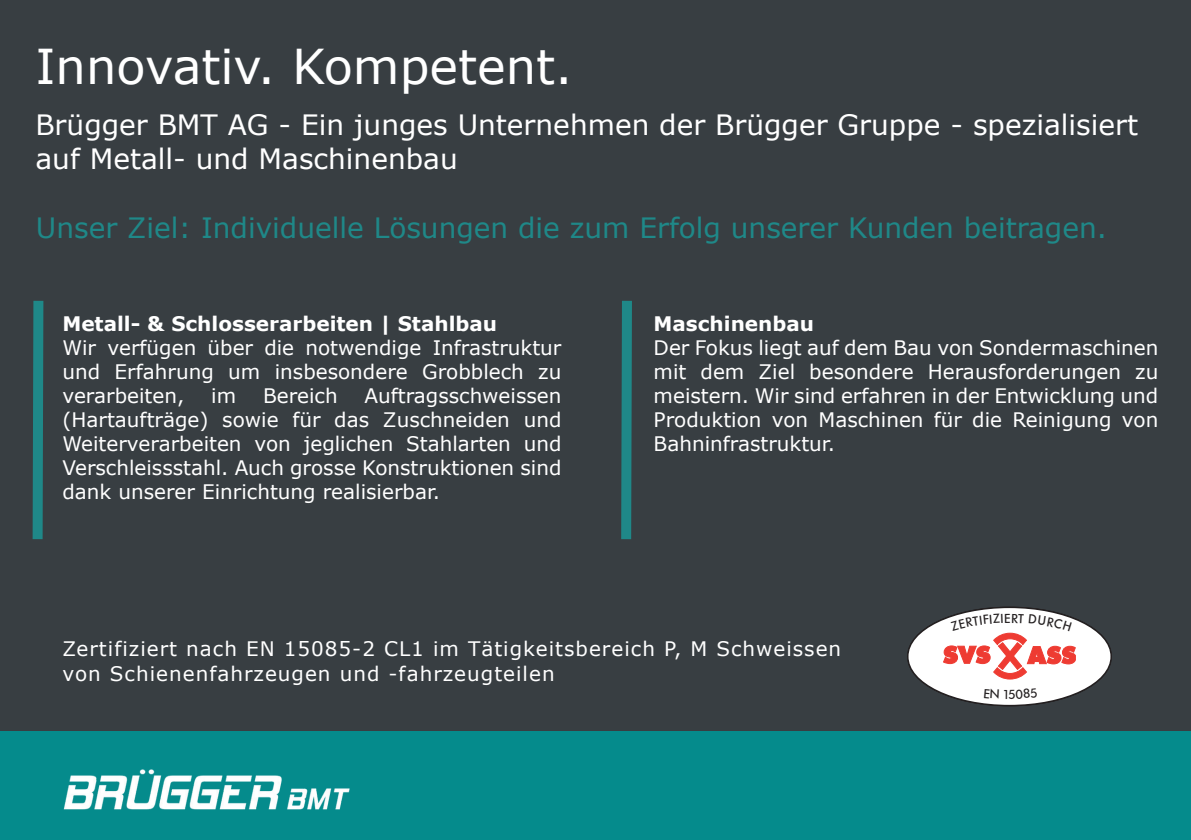
<style>
.page{position:relative;width:1191px;height:840px;background:#fff}
.page>*{position:absolute;margin:0;border:0;box-sizing:border-box;transform-origin:0 0}
.t1{font:48px "Verdana";color:#fff}
.t2{font:28px/33.6px "Verdana";color:#fff}
.t3{font:28px "Verdana";color:#1f8888}
.t4{font:20px/24px "Verdana";color:#fff;text-align:justify}
.t5{font:20px/24px "Verdana";letter-spacing:.05em;color:#fff}
.t6{font:700 20px "Verdana";color:#fff}
.t7{font:500 13.6px "Futura SB";color:#231f20}
</style>
<div class="page">
<div style="left:0;top:0;width:1191px;height:839px;background:#383e42"></div>
<div style="left:0;top:731px;width:1191px;height:108px;background:#058b8c"></div>
<img style="left:63px;top:769px;width:287px;height:41px">
<svg style="left:32px;top:300px;width:12px;height:240px;background:#237b7b"></svg>
<svg style="left:621px;top:300px;width:11px;height:240px;background:#218081"></svg>
<div style="left:907px;top:607px;width:204px;height:98px;background:#fff;border-radius:50%"></div>
<svg style="left:943px;top:613px;width:133px;height:65px"></svg>
<p class="t1" style="left:35px;top:33px;width:538px">Innovativ. Kompetent.</p>
<p class="t2" style="left:35px;top:108px;width:1104px">Brügger BMT AG - Ein junges Unternehmen der Brügger Gruppe - spezialisiert auf Metall- und Maschinenbau</p>
<p class="t3" style="left:36px;top:208px;width:1072px">Unser Ziel: Individuelle Lösungen die zum Erfolg unserer Kunden beitragen.</p>
<p class="t6" style="left:62px;top:309px;width:436px">Metall- &amp; Schlosserarbeiten | Stahlbau</p>
<p class="t4" style="left:62px;top:335px;width:500px">Wir verfügen über die notwendige Infrastruktur und Erfahrung um insbesondere Grobblech zu verarbeiten,</p>
<p class="t4" style="left:62px;top:383px;width:500px;text-indent:302px">Auftragsschweissen (Hartaufträge) sowie für das Zuschneiden und Weiterverarbeiten von jeglichen Stahlarten und Verschleissstahl. Auch grosse Konstruktionen sind dank unserer Einrichtung realisierbar.</p>
<p class="t4" style="left:211px;top:383px;width:26px">im</p>
<p class="t4" style="left:263px;top:383px;width:76px">Bereich</p>
<p class="t6" style="left:653px;top:309px;width:162px">Maschinenbau</p>
<p class="t4" style="left:653px;top:335px;width:506px">Der Fokus liegt auf dem Bau von Sondermaschinen mit dem Ziel besondere Herausforderungen zu meistern. Wir sind erfahren in der Entwicklung und Produktion von Maschinen für die Reinigung von Bahninfrastruktur.</p>
<p class="t5" style="left:62px;top:636px;width:780px">Zertifiziert nach EN 15085-2 CL1 im Tätigkeitsbereich P, M Schweissen von Schienenfahrzeugen und -fahrzeugteilen</p>
<p class="t7" style="left:1002px;top:687px;width:9px">1</p>
</div>
